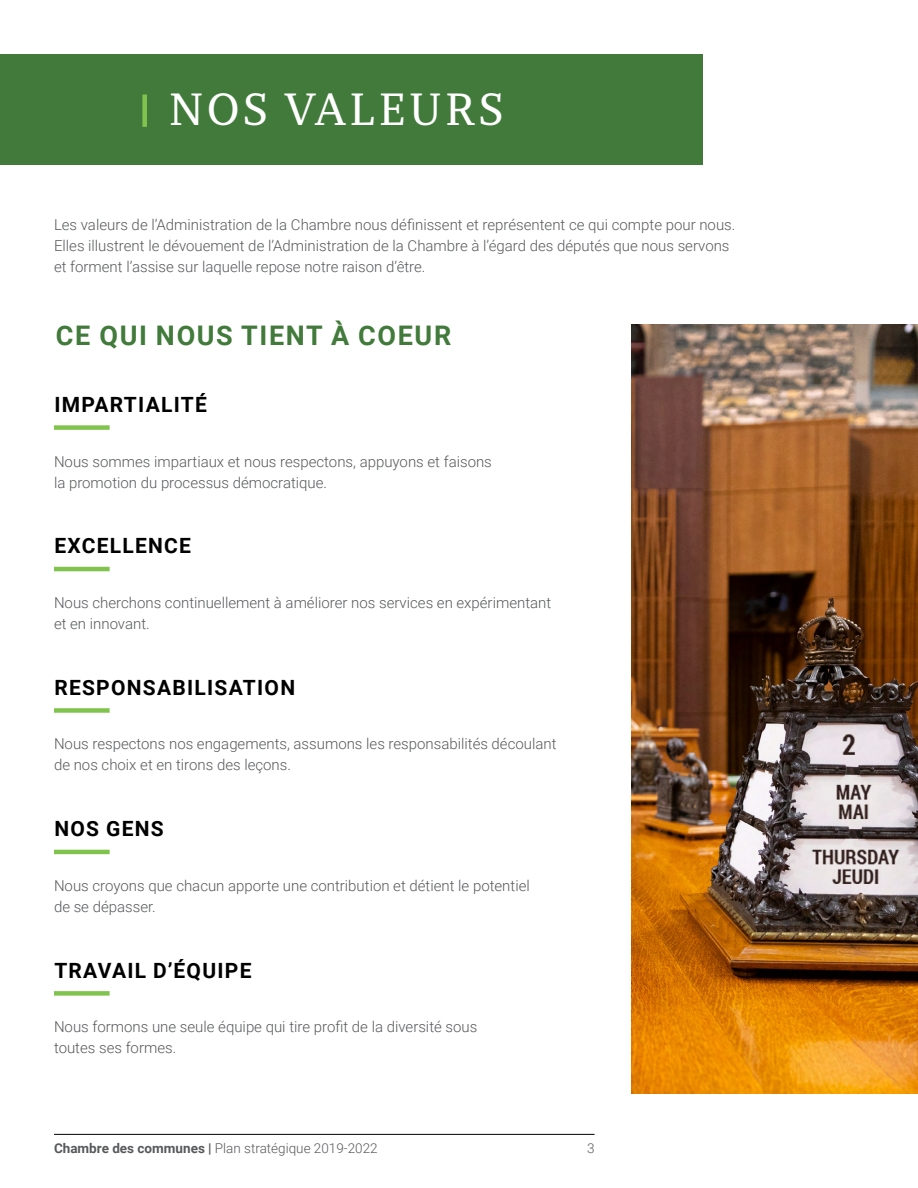
<style>
.page{position:relative;width:918px;height:1188px;background:#fff}
.page>*{position:absolute;margin:0;border:0;box-sizing:border-box;transform-origin:0 0}
.t1{font:500 42px "Recia";letter-spacing:.085em;color:#fff}
.We_Value{font:700 27px "Roboto";letter-spacing:.06em;color:#417a3a}
.t2{font:700 21px "Roboto";letter-spacing:.06em;color:#000}
.Text{font:300 15px/21px "Roboto";color:#58595b}
.t3{font:300 13.5px "Roboto";color:#58595b}
.s1{font-weight:700}
.s2{font-weight:900}
</style>
<div class="page">
<hr style="left:54px;top:1134px;width:541px;height:1px;background:#000">
<div style="left:0;top:54px;width:703px;height:111px;background:#417a3a"></div>
<div style="left:142px;top:94px;width:5px;height:33px;background:#81c44d"></div>
<div style="left:54px;top:425px;width:56px;height:5px;background:#81c44d"></div>
<hr style="left:54px;top:567px;width:56px;height:4px;background:#81c44d">
<div style="left:54px;top:708px;width:56px;height:5px;background:#81c44d"></div>
<hr style="left:54px;top:850px;width:56px;height:4px;background:#81c44d">
<div style="left:54px;top:991px;width:56px;height:5px;background:#81c44d"></div>
<img style="left:631px;top:325px;width:287px;height:769px">
<h2 class="t1" style="left:169px;top:82px;width:336px">NOS VALEURS</h2>
<p class="Text" style="left:54px;top:214px;width:683px">Les valeurs de l’Administration de la Chambre nous définissent et représentent ce qui compte pour nous.<br>Elles illustrent le dévouement de l’Administration de la Chambre à l’égard des députés que nous servons et forment l’assise sur laquelle repose notre raison d’être.</p>
<p class="We_Value" style="left:56px;top:316px;width:397px">CE QUI NOUS TIENT À COEUR</p>
<h4 class="t2" style="left:54px;top:390px;width:154px">IMPARTIALITÉ</h4>
<p class="Text" style="left:54px;top:450px;width:439px">Nous sommes impartiaux et nous respectons, appuyons et faisons la promotion du processus démocratique.</p>
<h4 class="t2" style="left:54px;top:531px;width:138px">EXCELLENCE</h4>
<p class="Text" style="left:54px;top:592px;width:499px">Nous cherchons continuellement à améliorer nos services en expérimentant et en innovant.</p>
<h4 class="t2" style="left:54px;top:673px;width:242px">RESPONSABILISATION</h4>
<p class="Text" style="left:54px;top:733px;width:504px">Nous respectons nos engagements, assumons les responsabilités découlant de nos choix et en tirons des leçons.</p>
<h4 class="t2" style="left:54px;top:814px;width:111px">NOS GENS</h4>
<p class="Text" style="left:54px;top:875px;width:477px">Nous croyons que chacun apporte une contribution et détient le potentiel de se dépasser.</p>
<h4 class="t2" style="left:54px;top:955px;width:199px">TRAVAIL D’ÉQUIPE</h4>
<p class="Text" style="left:54px;top:1016px;width:425px">Nous formons une seule équipe qui tire profit de la diversité sous toutes ses formes.</p>
<p class="t3" style="left:54px;top:1139px;width:325px"><span class="s1">Chambre des communes</span> <span class="s2">|</span> Plan stratégique 2019-2022</p>
<p class="t3" style="left:587px;top:1139px;width:9px">3</p>
</div>
